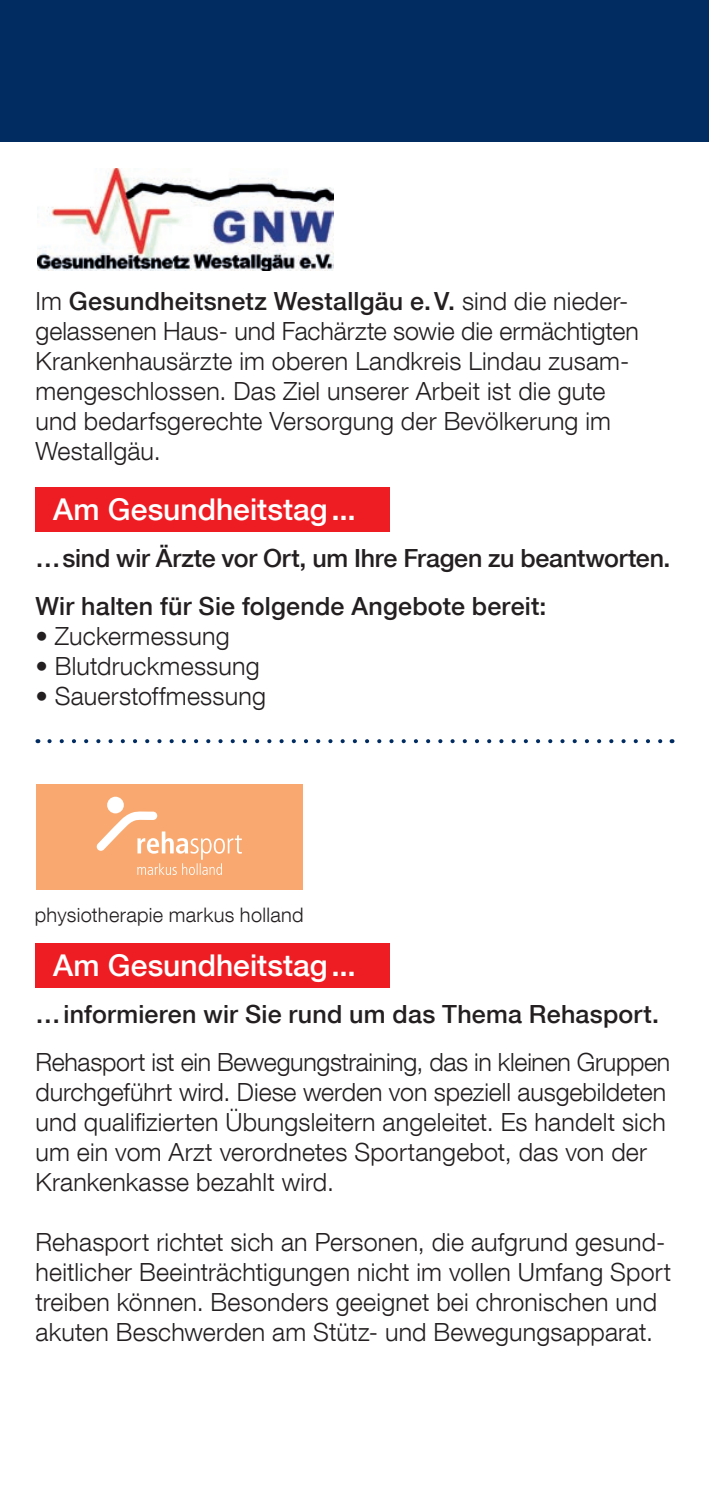
<style>
.page{position:relative;width:709px;height:1489px;background:#fff}
.page>*{position:absolute;margin:0;border:0;box-sizing:border-box;transform-origin:0 0}
.t1{font:500 30px "Helvetica Neue LT Com";color:#fff}
.t2{font:300 25px/30px "Helvetica Neue LT Com";letter-spacing:.005em;color:#231f20}
.t3{font:500 25px/47.8px "Helvetica Neue LT Com";letter-spacing:.005em;color:#231f20}
.t4{font:300 20px "Helvetica Neue LT Com";letter-spacing:.015em;color:#231f20}
.s1{font-weight:500}
</style>
<div class="page">
<div style="left:0;top:0;width:709px;height:142px;background:#002c62"></div>
<svg style="left:49px;top:739px;width:614px;height:4px"></svg>
<div style="left:35px;top:487px;width:355px;height:44px;background:#ee1d23"></div>
<div style="left:35px;top:943px;width:355px;height:44px;background:#ee1d23"></div>
<img style="left:37px;top:169px;width:296px;height:101px">
<div style="left:36px;top:784px;width:266px;height:105px;background:#f9a86f"></div>
<div style="left:107px;top:796px;width:17px;height:17px;background:#fff;border-radius:50%"></div>
<svg style="left:96px;top:811px;width:146px;height:64px"></svg>
<p class="t2" style="left:35px;top:286px;width:605px">Im <span class="s1">Gesundheitsnetz Westallgäu e.V.</span> sind die nieder&shy;gelassenen Haus- und Fachärzte sowie die ermächtigten Krankenhausärzte im oberen Landkreis Lindau zusam&shy;mengeschlossen. Das Ziel unserer Arbeit ist die gute und bedarfsgerechte Versorgung der Bevölkerung im Westallgäu.</p>
<p class="t1" style="left:53px;top:491px;width:304px">Am Gesundheitstag ...</p>
<p class="t3" style="left:35px;top:534px;width:636px">… sind wir Ärzte vor Ort, um Ihre Fragen zu beantworten.<br>Wir halten für Sie folgende Angebote bereit:</p>
<p class="t2" style="left:35px;top:620px;width:196px">• Zuckermessung</p>
<p class="t2" style="left:35px;top:650px;width:226px">• Blutdruckmessung</p>
<p class="t2" style="left:35px;top:680px;width:232px">• Sauerstoffmessung</p>
<p class="t4" style="left:35px;top:902px;width:270px">physiotherapie markus holland</p>
<p class="t1" style="left:53px;top:947px;width:304px">Am Gesundheitstag ...</p>
<p class="t3" style="left:35px;top:989px;width:625px">… informieren wir Sie rund um das Thema Rehasport.</p>
<p class="t2" style="left:35px;top:1046px;width:636px">Rehasport ist ein Bewegungstraining, das in kleinen Gruppen durchgeführt wird. Diese werden von speziell ausgebildeten und qualifizierten Übungsleitern angeleitet. Es handelt sich um ein vom Arzt verordnetes Sportangebot, das von der Krankenkasse bezahlt wird.</p>
<p class="t2" style="left:35px;top:1226px;width:637px">Rehasport richtet sich an Personen, die aufgrund gesund&shy;heitlicher Beeinträchtigungen nicht im vollen Umfang Sport treiben können. Besonders geeignet bei chronischen und akuten Beschwerden am Stütz- und Bewegungsapparat.</p>
</div>
